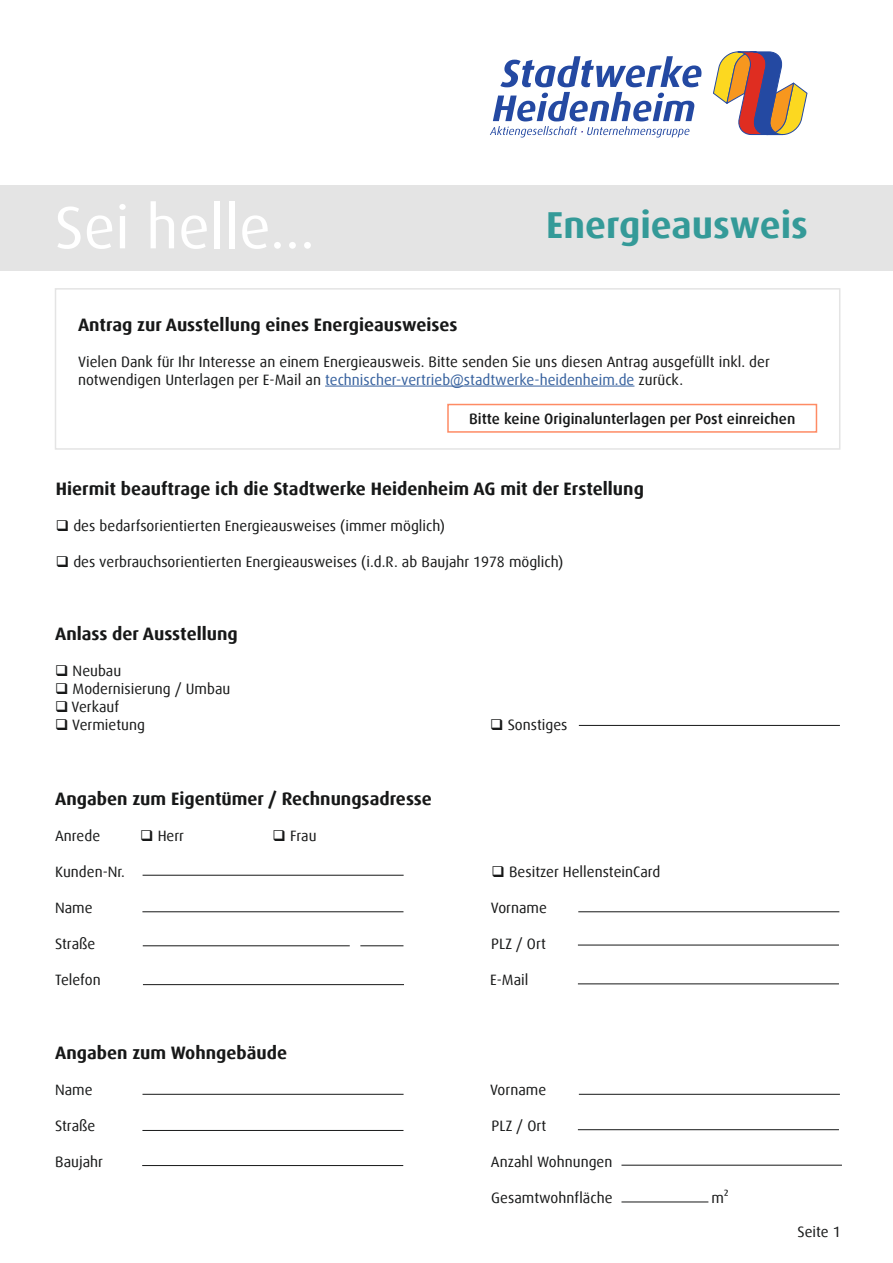
<style>
.page{position:relative;width:893px;height:1263px;background:#fff}
.page>*{position:absolute;margin:0;border:0;box-sizing:border-box;transform-origin:0 0}
.t1{font:60px "Dax Offc";color:#fff}
.t2{font:700 37.5px "Dax Offc";color:#349a98}
.t3{font:700 18px "Dax Offc";color:#171818}
.t4{font:15px/18px "Dax Offc";color:#171818}
.t5{font:500 15px "Dax Offc";color:#171818}
.s1{color:#36619e}
</style>
<div class="page">
<svg style="left:490px;top:56px;width:211px;height:82px"></svg>
<svg style="left:713px;top:51px;width:95px;height:84px"></svg>
<div style="left:0;top:186px;width:893px;height:85px;background:#e4e4e4"></div>
<svg style="left:447px;top:403px;width:371px;height:30px"></svg>
<hr style="left:325px;top:386px;width:309px;height:1px;background:#36619e">
<div style="left:55px;top:288px;width:785px;height:162px;border:2px solid #e4e4e4"></div>
<hr style="left:143px;top:875px;width:261px;height:1px;background:#171818">
<hr style="left:579px;top:725px;width:261px;height:1px;background:#171818">
<hr style="left:142px;top:911px;width:261px;height:1px;background:#171818">
<hr style="left:578px;top:911px;width:261px;height:1px;background:#171818">
<hr style="left:143px;top:945px;width:207px;height:1px;background:#171818">
<hr style="left:360px;top:945px;width:43px;height:1px;background:#171818">
<hr style="left:578px;top:945px;width:261px;height:1px;background:#171818">
<hr style="left:143px;top:984px;width:261px;height:1px;background:#171818">
<hr style="left:578px;top:983px;width:261px;height:1px;background:#171818">
<hr style="left:142px;top:1094px;width:262px;height:1px;background:#171818">
<hr style="left:579px;top:1094px;width:261px;height:1px;background:#171818">
<hr style="left:142px;top:1130px;width:261px;height:1px;background:#171818">
<hr style="left:578px;top:1129px;width:261px;height:1px;background:#171818">
<hr style="left:142px;top:1165px;width:261px;height:1px;background:#171818">
<hr style="left:621px;top:1165px;width:221px;height:1px;background:#171818">
<hr style="left:621px;top:1201px;width:87px;height:1px;background:#171818">
<h1 class="t1" style="left:55px;top:190px;width:262px">Sei helle...</h1>
<h2 class="t2" style="left:546px;top:201px;width:263px">Energieausweis</h2>
<p class="t3" style="left:78px;top:313px;width:381px">Antrag zur Ausstellung eines Energieausweises</p>
<p class="t4" style="left:78px;top:353px;width:693px">Vielen Dank für Ihr Interesse an einem Energieausweis. Bitte senden Sie uns diesen Antrag ausgefüllt inkl. der notwendigen Unterlagen per E-Mail an <span class="s1">technischer-vertrieb@stadtwerke-heidenheim.de</span> zurück.</p>
<p class="t5" style="left:469px;top:409px;width:328px">Bitte keine Originalunterlagen per Post einreichen</p>
<p class="t3" style="left:56px;top:477px;width:589px">Hiermit beauftrage ich die Stadtwerke Heidenheim AG mit der Erstellung</p>
<p class="t4" style="left:56px;top:517px;width:391px">❑ des bedarfsorientierten Energieausweises (immer möglich)</p>
<p class="t4" style="left:56px;top:553px;width:509px">❑ des verbrauchsorientierten Energieausweises (i.d.R. ab Baujahr 1978 möglich)</p>
<p class="t3" style="left:55px;top:622px;width:184px">Anlass der Ausstellung</p>
<p class="t4" style="left:55px;top:661px;width:68px">❑ Neubau</p>
<p class="t4" style="left:55px;top:679px;width:177px">❑ Modernisierung / Umbau</p>
<p class="t4" style="left:55px;top:697px;width:65px">❑ Verkauf</p>
<p class="t4" style="left:55px;top:715px;width:91px">❑ Vermietung</p>
<p class="t4" style="left:490px;top:715px;width:79px">❑ Sonstiges</p>
<p class="t3" style="left:55px;top:787px;width:378px">Angaben zum Eigentümer / Rechnungsadresse</p>
<p class="t4" style="left:55px;top:827px;width:47px">Anrede</p>
<p class="t4" style="left:140px;top:827px;width:45px">❑ Herr</p>
<p class="t4" style="left:273px;top:827px;width:45px">❑ Frau</p>
<p class="t4" style="left:55px;top:863px;width:71px">Kunden-Nr.</p>
<p class="t4" style="left:492px;top:863px;width:170px">❑ Besitzer HellensteinCard</p>
<p class="t4" style="left:55px;top:899px;width:39px">Name</p>
<p class="t4" style="left:491px;top:899px;width:58px">Vorname</p>
<p class="t4" style="left:55px;top:935px;width:42px">Straße</p>
<p class="t4" style="left:491px;top:935px;width:56px">PLZ / Ort</p>
<p class="t4" style="left:55px;top:971px;width:47px">Telefon</p>
<p class="t4" style="left:490px;top:971px;width:40px">E-Mail</p>
<p class="t3" style="left:55px;top:1041px;width:234px">Angaben zum Wohngebäude</p>
<p class="t4" style="left:55px;top:1081px;width:39px">Name</p>
<p class="t4" style="left:490px;top:1081px;width:58px">Vorname</p>
<p class="t4" style="left:55px;top:1117px;width:42px">Straße</p>
<p class="t4" style="left:492px;top:1117px;width:56px">PLZ / Ort</p>
<p class="t4" style="left:55px;top:1153px;width:49px">Baujahr</p>
<p class="t4" style="left:491px;top:1153px;width:123px">Anzahl Wohnungen</p>
<p class="t4" style="left:491px;top:1189px;width:123px">Gesamtwohnfläche</p>
<p class="t4" style="left:711px;top:1189px;width:19px">m²</p>
<p class="t4" style="left:797px;top:1223px;width:45px">Seite 1</p>
</div>
